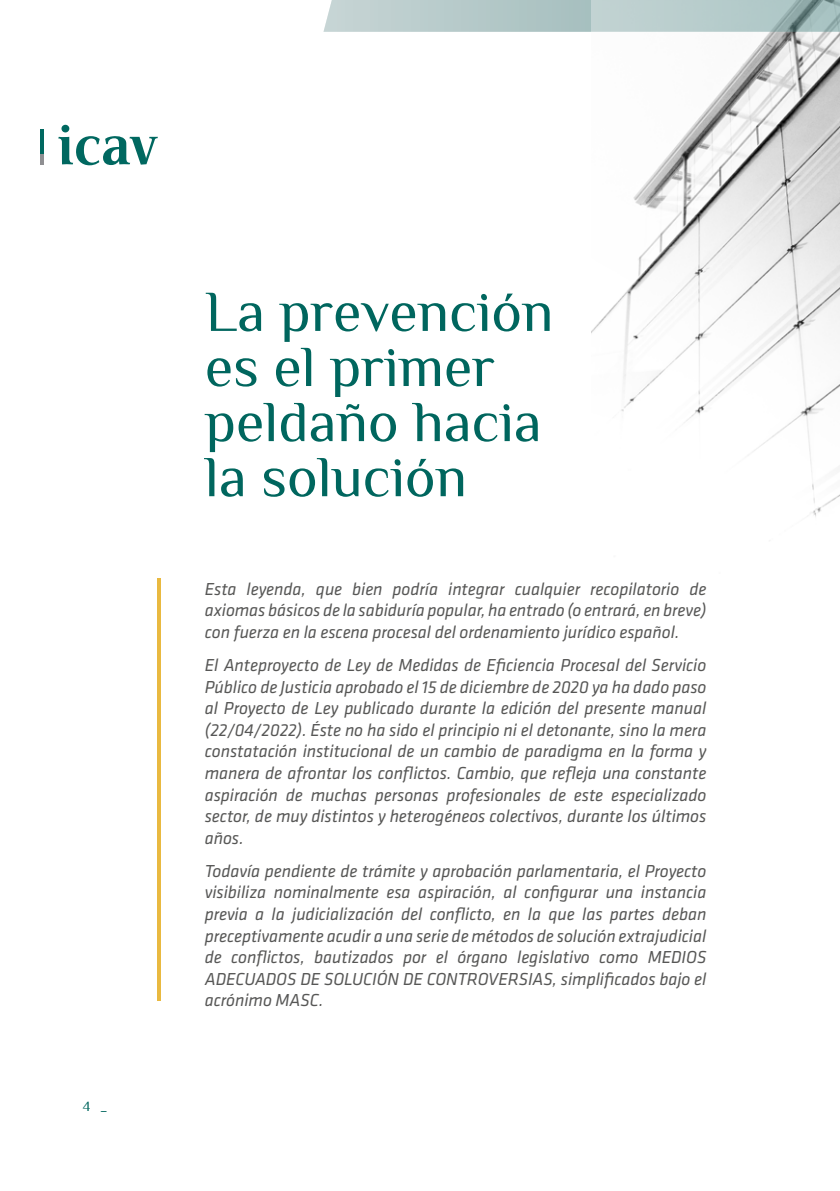
<style>
.page{position:relative;width:840px;height:1191px;background:#fff}
.page>*{position:absolute;margin:0;border:0;box-sizing:border-box;transform-origin:0 0}
.t1{font:57.8px/55px "Philosopher";color:#00665e}
.t2{font:italic 18px/21.6px "Klavika";letter-spacing:-.005em;color:#575756;text-align:justify}
.t3{font:14px "Philosopher";color:#00665e}
</style>
<div class="page">
<img style="left:591px;top:32px;width:248px;height:485px">
<svg style="left:323px;top:0;width:516px;height:32px;background:#b4c8c8"></svg>
<hr style="left:157px;top:578px;width:3px;height:422px;background:#e9b940">
<hr style="left:40px;top:129px;width:3px;height:25px;background:#006860">
<svg style="left:40px;top:154px;width:3px;height:11px"></svg>
<svg style="left:58px;top:125px;width:100px;height:40px"></svg>
<p class="t3" style="left:83px;top:1097px;width:26px">4 _</p>
<p class="t1" style="left:205px;top:285px;width:350px">La prevención es el primer peldaño hacia la solución</p>
<p class="t2" style="left:205px;top:578px;width:503px">Esta leyenda, que bien podría integrar cualquier recopilatorio de axiomas básicos de la sabiduría popular, ha entrado (o entrará, en breve) con fuerza en la escena procesal del ordenamiento jurídico español.</p>
<p class="t2" style="left:205px;top:654px;width:503px">El Anteproyecto de Ley de Medidas de Eficiencia Procesal del Servicio Público de Justicia aprobado el 15 de diciembre de 2020 ya ha dado paso al Proyecto de Ley publicado durante la edición del presente manual (22/04/2022). Éste no ha sido el principio ni el detonante, sino la mera constatación institucional de un cambio de paradigma en la forma y manera de afrontar los conflictos. Cambio, que refleja una constante aspiración de muchas personas profesionales de este especializado sector, de muy distintos y heterogéneos colectivos, durante los últimos años.</p>
<p class="t2" style="left:205px;top:860px;width:503px">Todavía pendiente de trámite y aprobación parlamentaria, el Proyecto visibiliza nominalmente esa aspiración, al configurar una instancia previa a la judicialización del conflicto, en la que las partes deban preceptivamente acudir a una serie de métodos de solución extrajudicial de conflictos, bautizados por el órgano legislativo como MEDIOS ADECUADOS DE SOLUCIÓN DE CONTROVERSIAS, simplificados bajo el acrónimo MASC.</p>
</div>
